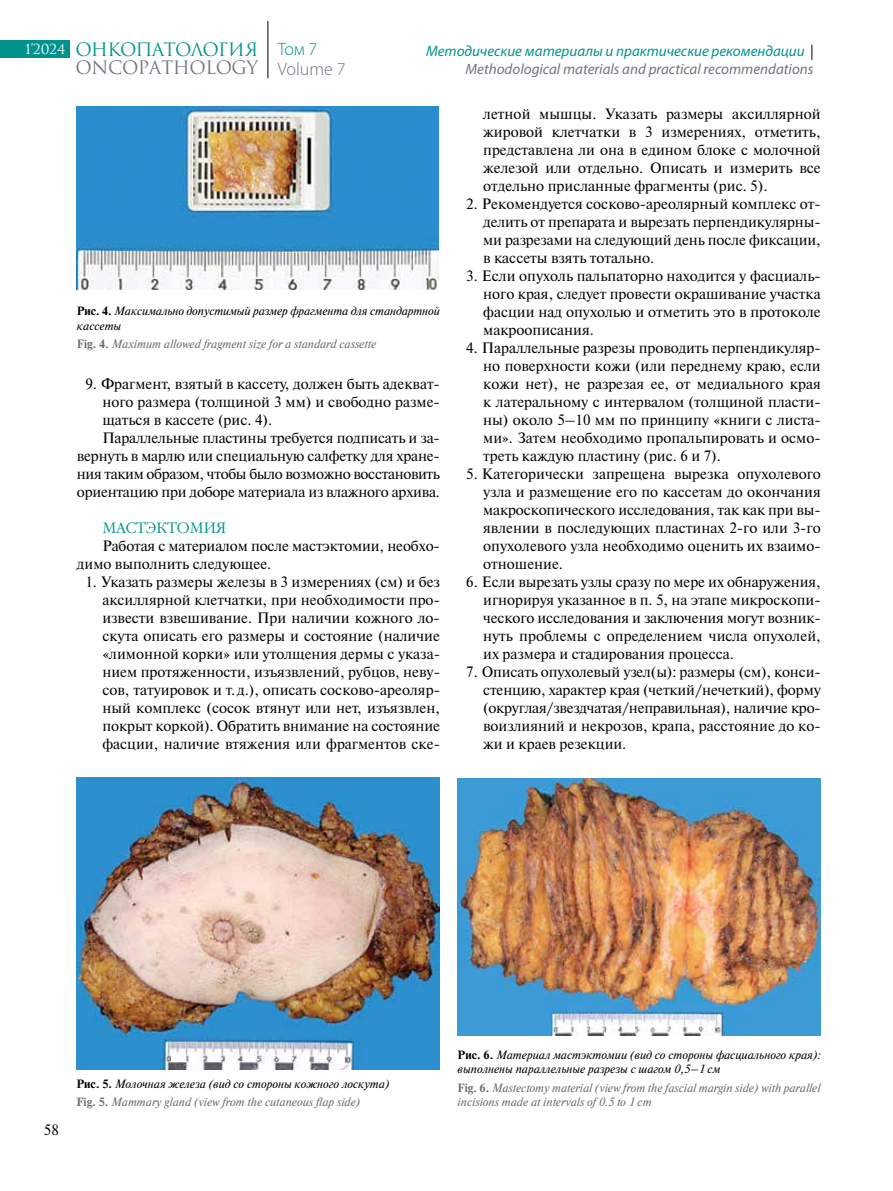
<style>
.page{position:relative;width:893px;height:1191px;background:#fff}
.page>*{position:absolute;margin:0;border:0;box-sizing:border-box;transform-origin:0 0}
.t1{font:18px/17.7px "Romul";letter-spacing:-.04em;color:#00938d}
.t2{font:15px/18px "Newton C";color:#000;text-align:justify}
.t3{font:italic 15px/18px "Myriad Pro";color:#72747e;text-align:right}
.t4{font:15px "Newton C";letter-spacing:-.02em;color:#000}
.t5{font:300 15px "Garamond C";color:#00938d}
.t6{font:13.5px "Romul";color:#fff}
.t7{font:italic 12px/14.4px "Newton C";color:#000}
.t8{font:italic 12px/14.4px "Newton C";color:#6d6e71}
.s1{font-family:"Myriad Pro";font-weight:300}
.s2{color:#72747e}
.s3{font-family:"Myriad Pro";font-weight:300;color:#72747e}
.s4{color:#00938d}
.s5{color:#000}
.s6{font-weight:700;font-style:normal}
.s7{font-weight:700;font-style:normal;color:#6d6e71}
.s8{color:#6d6e71}
</style>
<div class="page">
<div style="left:0;top:40px;width:70px;height:17px;background:#00938d"></div>
<hr style="left:268px;top:21px;width:1px;height:57px;background:#000">
<img style="left:77px;top:106px;width:361px;height:184px">
<img style="left:458px;top:778px;width:363px;height:257px">
<img style="left:77px;top:777px;width:363px;height:292px">
<p class="t1" style="left:75px;top:41px;width:272px">ОНКОПАТОЛОГИЯ <span class="s1">Том 7<br></span><span class="s2">ONCOPATHOLOGY</span> <span class="s3">Volume 7</span></p>
<p class="t6" style="left:25px;top:41px;width:42px">1’2024</p>
<p class="t3" style="left:426px;top:41px;width:389px"><span class="s4">Методические материалы и практические рекомендации</span> <span class="s5">|<br></span>Methodological materials and practical recommendations</p>
<p class="t7" style="left:77px;top:304px;width:365px"><span class="s6">Рис. 4.</span> Максимально допустимый размер фрагмента для стандартной кассеты</p>
<p class="t8" style="left:77px;top:337px;width:301px"><span class="s6">Fig. 4.</span> Maximum allowed fragment size for a standard cassette</p>
<p class="t2" style="left:85px;top:375px;width:356px">9. Фрагмент, взятый в кассету, должен быть адекват-</p>
<p class="t2" style="left:102px;top:393px;width:339px">ного размера (толщиной 3 мм) и свободно разме-</p>
<p class="t2" style="left:102px;top:411px;width:171px">щаться в кассете (рис. 4).</p>
<p class="t2" style="left:102px;top:429px;width:339px">Параллельные пластины требуется подписать и за-</p>
<p class="t2" style="left:77px;top:447px;width:365px">вернуть в марлю или специальную салфетку для хране-</p>
<p class="t4" style="left:77px;top:465px;width:365px">ния таким образом, чтобы было возможно восстановить</p>
<p class="t2" style="left:77px;top:483px;width:365px">ориентацию при доборе материала из влажного архива.</p>
<p class="t5" style="left:102px;top:519px;width:125px">Мастэктомия</p>
<p class="t2" style="left:77px;top:537px;width:364px;text-indent:26px">Работая с материалом после мастэктомии, необхо&shy;димо выполнить следующее.</p>
<p class="t2" style="left:102px;top:573px;width:339px;text-indent:-17px">1. Указать размеры железы в 3 измерениях (см) и без аксиллярной клетчатки, при необходимости про&shy;извести взвешивание. При наличии кожного ло&shy;скута описать его размеры и состояние (наличие «лимонной корки» или утолщения дермы с указа&shy;нием протяженности, изъязвлений, рубцов, неву&shy;сов, татуировок и т.д.), описать сосково-ареоляр&shy;ный комплекс (сосок втянут или нет, изъязвлен, покрыт коркой). Обратить внимание на состояние фасции, наличие втяжения или фрагментов ске-</p>
<p class="t2" style="left:483px;top:105px;width:339px">летной мышцы. Указать размеры аксиллярной жировой клетчатки в 3 измерениях, отметить, представлена ли она в едином блоке с молочной железой или отдельно. Описать и измерить все отдельно присланные фрагменты (рис. 5).</p>
<p class="t2" style="left:483px;top:195px;width:339px;text-indent:-17px">2. Рекомендуется сосково-ареолярный комплекс от&shy;делить от препарата и вырезать перпендикулярны&shy;ми разрезами на следующий день после фиксации, в кассеты взять тотально.</p>
<p class="t2" style="left:483px;top:267px;width:339px;text-indent:-17px">3. Если опухоль пальпаторно находится у фасциаль&shy;ного края, следует провести окрашивание участка фасции над опухолью и отметить это в протоколе макроописания.</p>
<p class="t2" style="left:483px;top:339px;width:339px;text-indent:-17px">4. Параллельные разрезы проводить перпендикуляр&shy;но поверхности кожи (или переднему краю, если кожи нет), не разрезая ее, от медиального края к латеральному с интервалом (толщиной пласти&shy;ны) около 5–10 мм по принципу «книги с листа&shy;ми». Затем необходимо пропальпировать и осмо&shy;треть каждую пластину (рис. 6 и 7).</p>
<p class="t2" style="left:483px;top:465px;width:339px;text-indent:-17px">5. Категорически запрещена вырезка опухолевого узла и размещение его по кассетам до окончания макроскопического исследования, так как при вы&shy;явлении в последующих пластинах 2‑го или 3‑го опухолевого узла необходимо оценить их взаимо&shy;отношение.</p>
<p class="t2" style="left:483px;top:573px;width:339px;text-indent:-17px">6. Если вырезать узлы сразу по мере их обнаружения, игнорируя указанное в п. 5, на этапе микроскопи&shy;ческого исследования и заключения могут возник&shy;нуть проблемы с определением числа опухолей, их размера и стадирования процесса.</p>
<p class="t2" style="left:483px;top:663px;width:339px;text-align:left;text-indent:-17px">7. Описать опухолевый узел(ы): размеры (см), конси&shy;стенцию, характер края (четкий/нечеткий), форму (округлая/звездчатая/неправильная), наличие кро&shy;воизлияний и некрозов, крапа, расстояние до ко&shy;жи и краев резекции.</p>
<p class="t2" style="left:44px;top:1120px;width:17px">58</p>
<p class="t7" style="left:77px;top:1074px;width:314px;line-height:18.6px"><span class="s6">Рис. 5.</span> Молочная железа (вид со стороны кожного лоскута)<br><span class="s7">Fig. 5.</span> <span class="s8">Mammary gland (view from the cutaneous flap side)</span></p>
<p class="t7" style="left:458px;top:1047px;width:365px"><span class="s6">Рис. 6.</span> Материал мастэктомии (вид со стороны фасциального края): выполнены параллельные разрезы с шагом 0,5–1 см</p>
<p class="t8" style="left:458px;top:1080px;width:364px"><span class="s6">Fig. 6.</span> Mastectomy material (view from the fascial margin side) with parallel incisions made at intervals of 0.5 to 1 cm</p>
</div>
